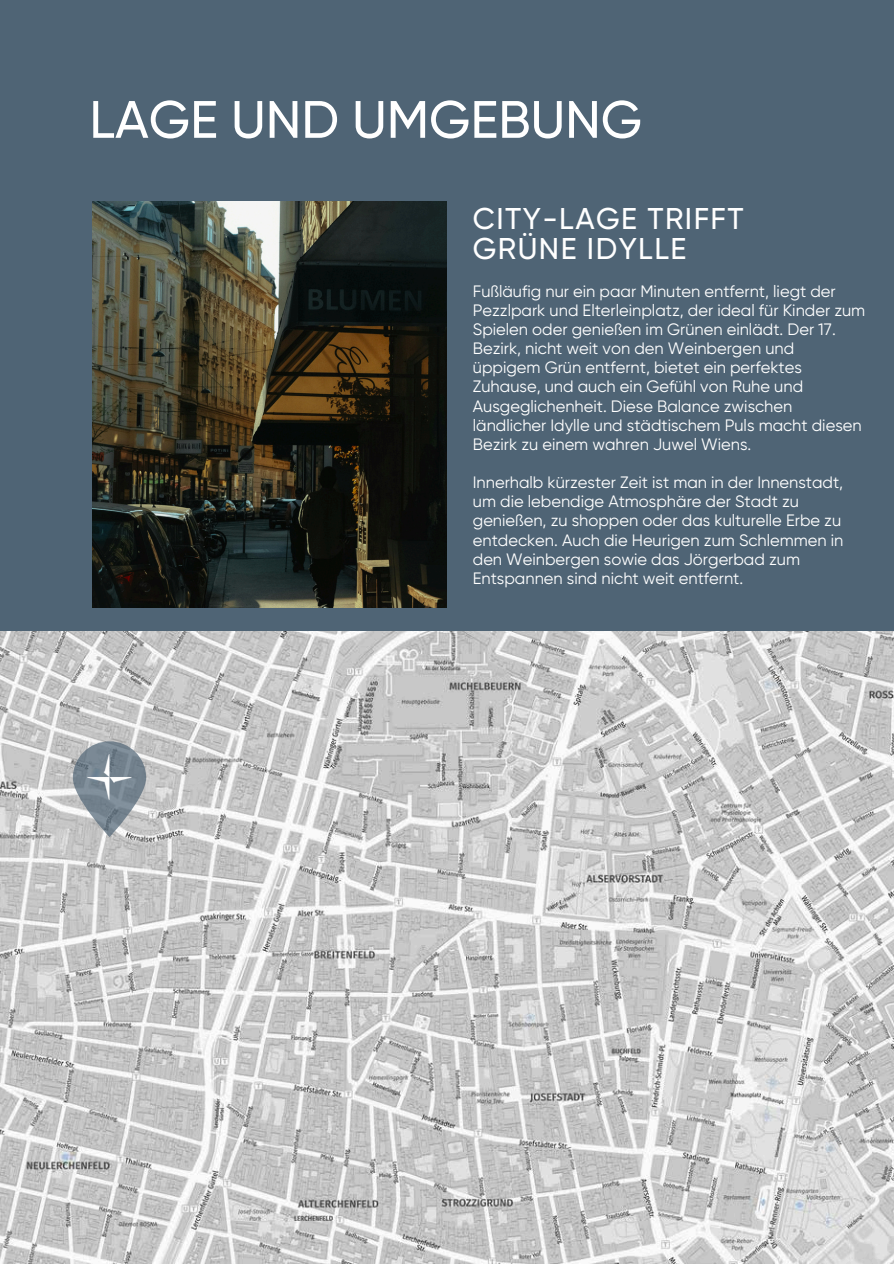
<style>
.page{position:relative;width:894px;height:1264px;background:#fff}
.page>*{position:absolute;margin:0;border:0;box-sizing:border-box;transform-origin:0 0}
.t1{font:500 52.5px "Gilroy";color:#fff}
.t2{font:500 30px/30.3px "Gilroy";letter-spacing:.05em;color:#fff}
.t3{font:16.5px/19.2px "Gilroy";color:#fff}
</style>
<div class="page">
<div style="left:0;top:0;width:893px;height:1263px;background:#4f6475"></div>
<img style="left:93px;top:201px;width:353px;height:407px">
<img style="left:0;top:631px;width:893px;height:632px">
<svg style="left:73px;top:741px;width:73px;height:95px;background:#8e99a1"></svg>
<img style="left:87px;top:755px;width:45px;height:44px">
<p class="t1" style="left:89px;top:89px;width:554px">LAGE UND UMGEBUNG</p>
<p class="t2" style="left:472px;top:204px;width:272px">CITY-LAGE TRIFFT<br>GRÜNE IDYLLE</p>
<h2 class="t3" style="left:472px;top:281px;width:394px">Fußläufig nur ein paar Minuten entfernt, liegt der Pezzlpark und Elterleinplatz, der ideal für Kinder zum Spielen oder genießen im Grünen einlädt. Der 17.<br>Bezirk, nicht weit von den Weinbergen und üppigem Grün entfernt, bietet ein perfektes Zuhause, und auch ein Gefühl von Ruhe und Ausgeglichenheit. Diese Balance zwischen ländlicher Idylle und städtischem Puls macht diesen Bezirk zu einem wahren Juwel Wiens.</h2>
<p class="t3" style="left:472px;top:473px;width:372px">Innerhalb kürzester Zeit ist man in der Innenstadt, um die lebendige Atmosphäre der Stadt zu genießen, zu shoppen oder das kulturelle Erbe zu entdecken. Auch die Heurigen zum Schlemmen in den Weinbergen sowie das Jörgerbad zum Entspannen sind nicht weit entfernt.</p>
</div>
